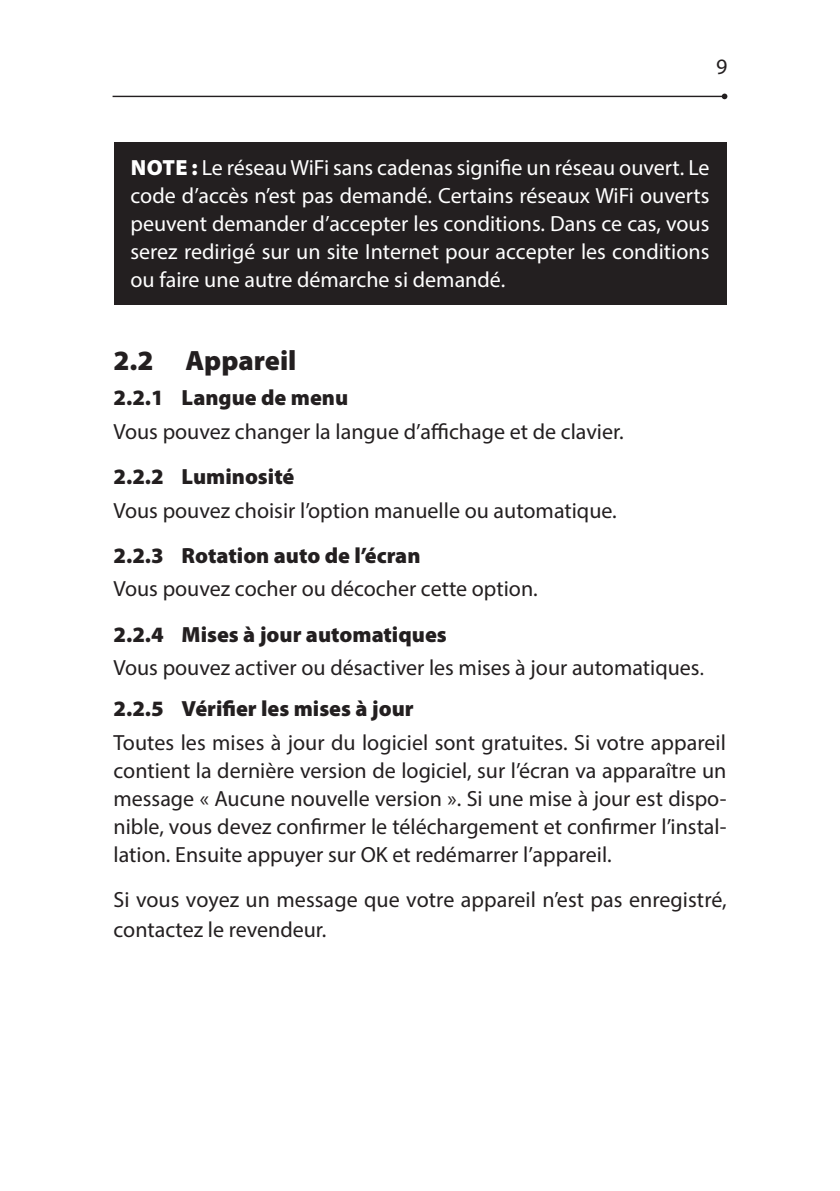
<style>
.page{position:relative;width:840px;height:1191px;background:#fff}
.page>*{position:absolute;margin:0;border:0;box-sizing:border-box;transform-origin:0 0}
.t1{font:900 28px "Myriad Pro";color:#231f20}
.t2{font:22px/28px "Myriad Pro";color:#231f20}
.t3{font:22px/28px "Myriad Pro";color:#fff;text-align:justify}
.t4{font:900 22px "Myriad Pro";color:#231f20}
.s1{font-weight:900}
.s2{font-size:20px}
</style>
<div class="page">
<hr style="left:112px;top:96px;width:612px;height:1px;background:#231f20">
<svg style="left:721px;top:94px;width:6px;height:5px"></svg>
<div style="left:113px;top:142px;width:613px;height:162px;background:#231f20"></div>
<p class="t2" style="left:715px;top:52px;width:13px">9</p>
<p class="t3" style="left:130px;top:154px;width:580px"><span class="s1">NOTE :</span> Le réseau WiFi sans cadenas signifie un réseau ouvert. Le code d’accès n’est pas demandé. Certains réseaux WiFi ouverts peuvent demander d’accepter les conditions. Dans ce cas, vous serez redirigé sur un site Internet pour accepter les conditions ou faire une autre démarche si demandé.</p>
<p class="t1" style="left:113px;top:342px;width:184px">2.2 Appareil</p>
<p class="t4" style="left:113px;top:383px;width:236px">2.2.1 Langue de menu</p>
<p class="t2" style="left:113px;top:417px;width:511px">Vous pouvez changer la langue d’affichage et de clavier.</p>
<p class="t4" style="left:113px;top:462px;width:182px">2.2.2 Luminosité</p>
<p class="t2" style="left:113px;top:496px;width:504px">Vous pouvez choisir l’option manuelle ou automatique.</p>
<p class="t4" style="left:113px;top:540px;width:308px">2.2.3 Rotation auto de l’écran</p>
<p class="t2" style="left:113px;top:575px;width:425px">Vous pouvez cocher ou décocher cette option.</p>
<p class="t2" style="left:113px;top:617px;width:591px;line-height:33.6px"><span class="s1">2.2.4 Mises à jour automatiques<br></span>Vous pouvez activer ou désactiver les mises à jour automatiques<span class="s2">.</span></p>
<p class="t4" style="left:113px;top:694px;width:301px">2.2.5 Vérifier les mises à jour</p>
<p class="t2" style="left:113px;top:728px;width:614px;text-align:justify">Toutes les mises à jour du logiciel sont gratuites. Si votre appareil contient la dernière version de logiciel, sur l’écran va apparaître un message « Aucune nouvelle version ». Si une mise à jour est dispo&shy;nible, vous devez confirmer le téléchargement et confirmer l’instal&shy;lation. Ensuite appuyer sur OK et redémarrer l’appareil.</p>
<p class="t2" style="left:113px;top:884px;width:614px;line-height:30px">Si vous voyez un message que votre appareil n’est pas enregistré, contactez le revendeur.</p>
</div>
